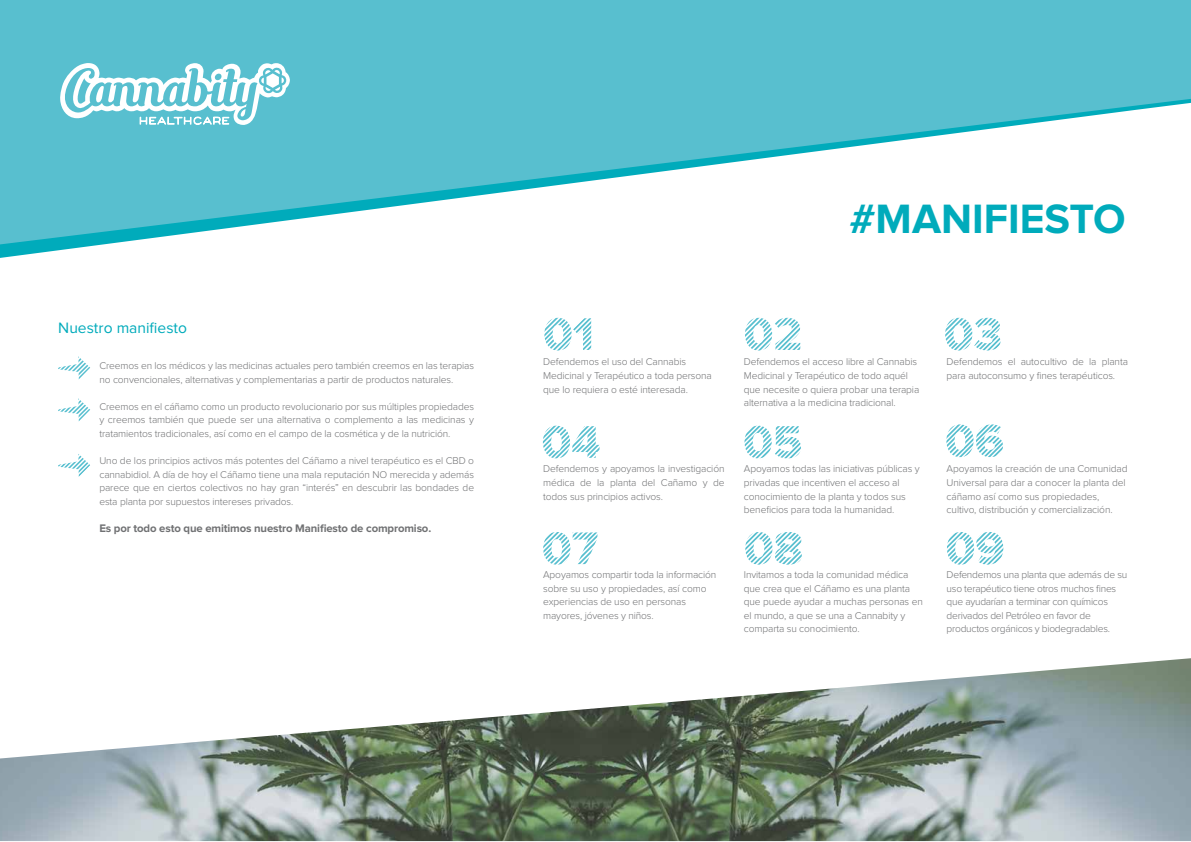
<style>
.page{position:relative;width:1191px;height:842px;background:#fff}
.page>*{position:absolute;margin:0;border:0;box-sizing:border-box;transform-origin:0 0}
.t1{font:700 42.5px "Proxima Nova";color:#00abbb}
.t2{font:15.6px "Proxima Nova";color:#00abbb}
.t3{font:700 11.3px "Proxima Nova";letter-spacing:-.01em;color:#707173}
.t4{font:300 10.2px/13.6px "Proxima Nova";letter-spacing:-.01em;color:#707173}
</style>
<div class="page">
<img style="left:591px;top:658px;width:600px;height:183px">
<img style="left:0;top:709px;width:591px;height:132px">
<svg style="left:0;top:0;width:1191px;height:244px;fill:#58bfcf"></svg>
<svg style="left:60px;top:63px;width:230px;height:74px"></svg>
<svg style="left:946px;top:424px;width:57px;height:33px"></svg>
<svg style="left:543px;top:532px;width:54px;height:33px"></svg>
<svg style="left:745px;top:532px;width:57px;height:33px"></svg>
<svg style="left:947px;top:532px;width:56px;height:33px"></svg>
<svg style="left:544px;top:318px;width:47px;height:32px"></svg>
<svg style="left:745px;top:318px;width:55px;height:32px"></svg>
<svg style="left:945px;top:318px;width:55px;height:32px"></svg>
<svg style="left:543px;top:426px;width:56px;height:32px"></svg>
<svg style="left:744px;top:426px;width:57px;height:32px"></svg>
<svg style="left:58px;top:356px;width:32px;height:24px"></svg>
<svg style="left:58px;top:398px;width:32px;height:24px"></svg>
<svg style="left:58px;top:454px;width:32px;height:23px"></svg>
<h2 class="t2" style="left:58px;top:320px;width:130px">Nuestro manifiesto</h2>
<p class="t4" style="left:99px;top:359px;width:376px">Creemos en los médicos y las medicinas actuales pero también creemos en las terapias no convencionales, alternativas y complementarias a partir de productos naturales.</p>
<p class="t4" style="left:99px;top:400px;width:376px;text-align:justify">Creemos en el cáñamo como un producto revolucionario por sus múltiples propiedades y creemos también que puede ser una alternativa o complemento a las medicinas y tratamientos tradicionales, así como en el campo de la cosmética y de la nutrición.</p>
<p class="t4" style="left:99px;top:454px;width:376px;text-align:justify">Uno de los principios activos más potentes del Cáñamo a nivel terapéutico es el CBD o cannabidiol. A día de hoy el Cáñamo tiene una mala reputación NO merecida y además parece que en ciertos colectivos no hay gran “interés” en descubrir las bondades de esta planta por supuestos intereses privados.</p>
<p class="t3" style="left:99px;top:523px;width:333px">Es por todo esto que emitimos nuestro Manifiesto de compromiso.</p>
<h1 class="t1" style="left:849px;top:200px;width:278px">#MANIFIESTO</h1>
<p class="t4" style="left:543px;top:356px;width:170px">Defendemos el uso del Cannabis<br>Medicinal y Terapéutico a toda persona que lo requiera o esté interesada.</p>
<p class="t4" style="left:744px;top:356px;width:177px">Defendemos el acceso libre al Cannabis Medicinal y Terapéutico de todo aquél que necesite o quiera probar una terapia alternativa a la medicina tradicional.</p>
<p class="t4" style="left:946px;top:356px;width:183px">Defendemos el autocultivo de la planta para autoconsumo y fines terapéuticos.</p>
<p class="t4" style="left:543px;top:463px;width:183px;text-align:justify">Defendemos y apoyamos la investigación médica de la planta del Cañamo y de todos sus principios activos.</p>
<p class="t4" style="left:744px;top:463px;width:177px">Apoyamos todas las iniciativas públicas y privadas que incentiven el acceso al conocimiento de la planta y todos sus beneficios para toda la humanidad.</p>
<p class="t4" style="left:946px;top:463px;width:182px">Apoyamos la creación de una Comunidad Universal para dar a conocer la planta del cáñamo así como sus propiedades, cultivo, distribución y comercialización.</p>
<p class="t4" style="left:543px;top:568px;width:175px">Apoyamos compartir toda la información sobre su uso y propiedades, así como experiencias de uso en personas mayores, jóvenes y niños.</p>
<p class="t4" style="left:744px;top:568px;width:180px">Invitamos a toda la comunidad médica que crea que el Cáñamo es una planta que puede ayudar a muchas personas en el mundo, a que se una a Cannabity y comparta su conocimiento.</p>
<p class="t4" style="left:946px;top:568px;width:182px">Defendemos una planta que además de su uso terapéutico tiene otros muchos fines que ayudarían a terminar con químicos derivados del Petróleo en favor de productos orgánicos y biodegradables.</p>
</div>
